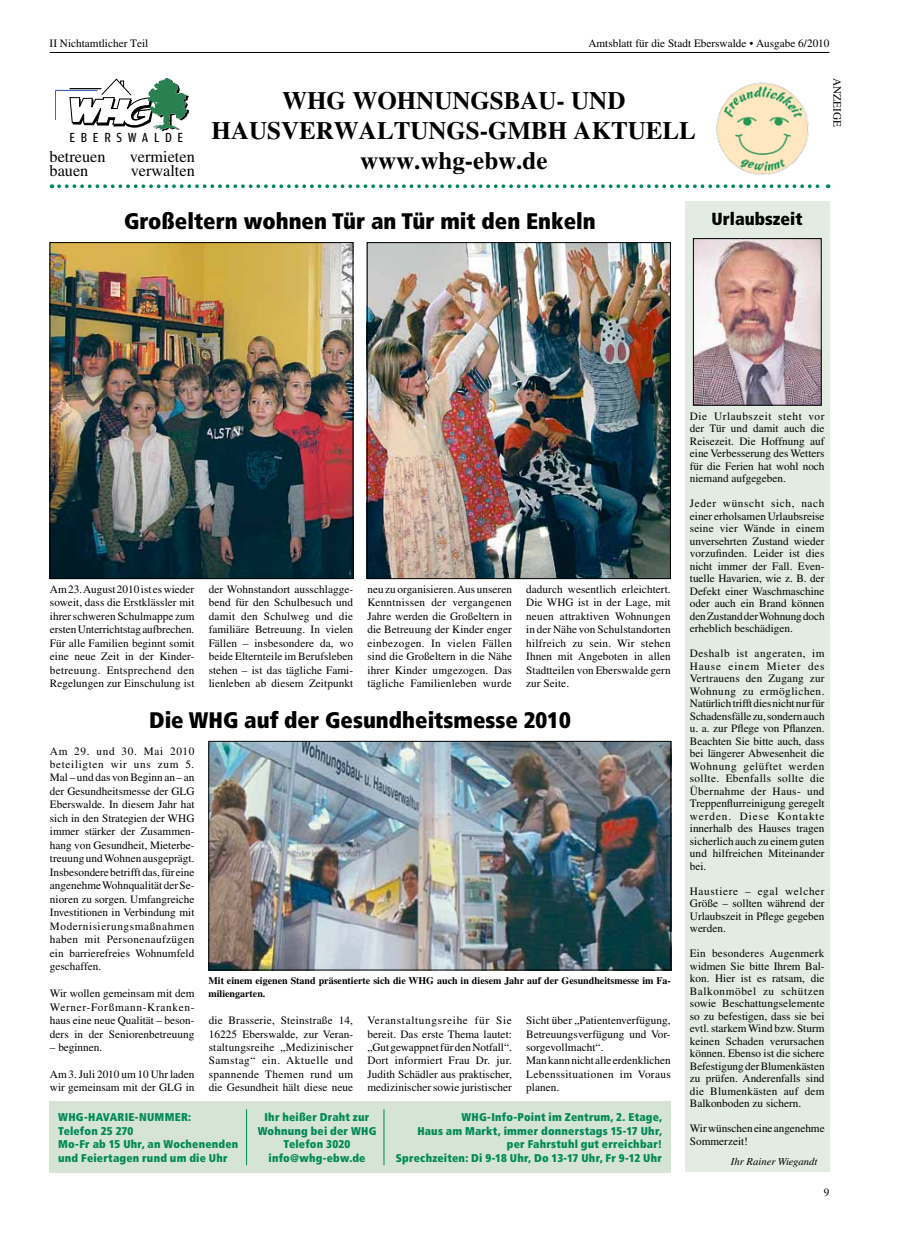
<style>
.page{position:relative;width:904px;height:1241px;background:#fff}
.page>*{position:absolute;margin:0;border:0;box-sizing:border-box;transform-origin:0 0}
.t1{font:700 25px/30px "Times LT Std";color:#000;text-align:center}
.t2{font:900 condensed 22.5px "Frutiger LT Std";color:#000}
.t3{font:900 condensed 17.5px "Frutiger LT Std";color:#000}
.t4{font:16.25px "Times LT Std";color:#000}
.t5{font:14px "Amplitude Cond";letter-spacing:.405em;color:#000}
.t6{font:11.25px/13.5px "Times LT Std";letter-spacing:.005em;color:#000;text-align:justify}
.t7{font:900 condensed 11.25px/13.5px "Frutiger LT Std";letter-spacing:.02em;color:#008956}
.t8{font:italic 10.62px "Times LT Std";color:#000}
.t9{font:700 10px/13.5px "Times LT Std";color:#000}
</style>
<div class="page">
<hr style="left:50px;top:52px;width:779px;height:1px;background:#000">
<svg style="left:59px;top:184px;width:769px;height:4px"></svg>
<div style="left:684px;top:201px;width:145px;height:970px;background:#e3ece2"></div>
<img style="left:695px;top:240px;width:124px;height:163px">
<div style="left:693px;top:238px;width:128px;height:167px;border:1px solid #000"></div>
<img style="left:716px;top:82px;width:93px;height:93px">
<div style="left:50px;top:1101px;width:620px;height:71px;background:#d5e4d4"></div>
<hr style="left:246px;top:1108px;width:1px;height:56px;background:#008956">
<hr style="left:383px;top:1108px;width:1px;height:56px;background:#008956">
<svg style="left:56px;top:78px;width:133px;height:54px"></svg>
<img style="left:52px;top:244px;width:299px;height:333px">
<div style="left:50px;top:242px;width:303px;height:337px;border:1px solid #000"></div>
<img style="left:369px;top:244px;width:299px;height:333px">
<div style="left:367px;top:242px;width:303px;height:337px;border:1px solid #000"></div>
<img style="left:210px;top:743px;width:459px;height:225px">
<div style="left:208px;top:741px;width:463px;height:229px;border:1px solid #000"></div>
<p class="t6" style="left:50px;top:37px;width:100px">II Nichtamtlicher Teil</p>
<p class="t6" style="left:588px;top:37px;width:243px">Amtsblatt für die Stadt Eberswalde • Ausgabe 6/2010</p>
<p class="t5" style="left:70px;top:130px;width:115px">EBERSWALDE</p>
<h3 class="t4" style="left:50px;top:147px;width:57px">betreuen</h3>
<h3 class="t4" style="left:130px;top:147px;width:66px">vermieten</h3>
<h3 class="t4" style="left:50px;top:161px;width:40px">bauen</h3>
<h3 class="t4" style="left:131px;top:161px;width:66px">verwalten</h3>
<h1 class="t1" style="left:212px;top:85px;width:486px">WHG WOHNUNGSBAU- UND<br>HAUSVERWALTUNGS-GMBH AKTUELL www.whg-ebw.de</h1>
<h2 class="t2" style="left:124px;top:207px;width:473px">Großeltern wohnen Tür an Tür mit den Enkeln</h2>
<h3 class="t3" style="left:711px;top:208px;width:92px">Urlaubszeit</h3>
<p class="t6" style="left:844px;top:78px;width:50px;rotate:90deg">ANZEIGE</p>
<p class="t6" style="left:50px;top:582px;width:146px">Am 23. August 2010 ist es wieder soweit, dass die Erstklässler mit ihrer schweren Schulmappe zum ersten Unterrichtstag aufbrechen.<br>Für alle Familien beginnt somit eine neue Zeit in der Kinder&shy;betreuung. Entsprechend den Regelungen zur Einschulung ist</p>
<p class="t6" style="left:209px;top:582px;width:146px">der Wohnstandort ausschlagge&shy;bend für den Schulbesuch und damit den Schulweg und die familiäre Betreuung. In vielen Fällen – insbesondere da, wo beide Elternteile im Berufsleben stehen – ist das tägliche Fami&shy;lienleben ab diesem Zeitpunkt</p>
<p class="t6" style="left:367px;top:582px;width:146px">neu zu organisieren. Aus unseren Kenntnissen der vergangenen Jahre werden die Großeltern in die Betreuung der Kinder enger einbezogen. In vielen Fällen sind die Großeltern in die Nähe ihrer Kinder umgezogen. Das tägliche Familienleben wurde</p>
<p class="t6" style="left:526px;top:582px;width:146px">dadurch wesentlich erleichtert.<br>Die WHG ist in der Lage, mit neuen attraktiven Wohnungen in der Nähe von Schulstandorten hilfreich zu sein. Wir stehen Ihnen mit Angeboten in allen Stadtteilen von Eberswalde gern zur Seite.</p>
<h2 class="t2" style="left:149px;top:706px;width:423px">Die WHG auf der Gesundheitsmesse 2010</h2>
<p class="t6" style="left:50px;top:743px;width:146px">Am 29. und 30. Mai 2010 beteiligten wir uns zum 5.<br>Mal – und das von Beginn an – an der Gesundheitsmesse der GLG Eberswalde. In diesem Jahr hat sich in den Strategien der WHG immer stärker der Zusammen&shy;hang von Gesundheit, Mieterbe&shy;treuung und Wohnen ausgeprägt.<br>Insbesondere betrifft das, für eine angenehme Wohnqualität der Se&shy;nioren zu sorgen. Umfangreiche Investitionen in Verbindung mit Modernisierungsmaßnahmen haben mit Personenaufzügen ein barrierefreies Wohnumfeld geschaffen.</p>
<p class="t6" style="left:50px;top:986px;width:146px">Wir wollen gemeinsam mit dem Werner-Forßmann-Kranken&shy;haus eine neue Qualität – beson&shy;ders in der Seniorenbetreuung</p>
<p class="t6" style="left:50px;top:1040px;width:54px">– beginnen.</p>
<p class="t6" style="left:50px;top:1067px;width:146px">Am 3. Juli 2010 um 10 Uhr laden wir gemeinsam mit der GLG in</p>
<p class="t9" style="left:208px;top:973px;width:463px">Mit einem eigenen Stand präsentierte sich die WHG auch in diesem Jahr auf der Gesundheitsmesse im Fa&shy;miliengarten.</p>
<p class="t6" style="left:209px;top:1013px;width:146px">die Brasserie, Steinstraße 14, 16225 Eberswalde, zur Veran&shy;staltungsreihe „Medizinischer Samstag“ ein. Aktuelle und spannende Themen rund um die Gesundheit hält diese neue</p>
<p class="t6" style="left:367px;top:1013px;width:146px">Veranstaltungsreihe für Sie bereit. Das erste Thema lautet: „Gut gewappnet für den Notfall“.<br>Dort informiert Frau Dr. jur.<br>Judith Schädler aus praktischer, medizinischer sowie juristischer</p>
<p class="t6" style="left:526px;top:1013px;width:146px;text-align:left">Sicht über „Patientenverfügung,<br>Betreuungsverfügung und Vor&shy;sorgevollmacht“.<br>Man kann nicht alle erdenklichen<br>Lebenssituationen im Voraus planen.</p>
<p class="t7" style="left:58px;top:1110px;width:181px">WHG-HAVARIE-NUMMER:<br>Telefon 25 270<br>Mo-Fr ab 15 Uhr, an Wochenenden und Feiertagen rund um die Uhr</p>
<p class="t7" style="left:258px;top:1110px;width:120px;text-align:center">Ihr heißer Draht zur<br>Wohnung bei der WHG<br>Telefon 3020 info@whg-ebw.de</p>
<p class="t7" style="left:396px;top:1110px;width:268px;text-align:right">WHG-Info-Point im Zentrum, 2. Etage,<br>Haus am Markt, immer donnerstags 15-17 Uhr,<br>per Fahrstuhl gut erreichbar!<br>Sprechzeiten: Di 9-18 Uhr, Do 13-17 Uhr, Fr 9-12 Uhr</p>
<p class="t6" style="left:690px;top:409px;width:136px;line-height:12.5px">Die Urlaubszeit steht vor der Tür und damit auch die Reisezeit. Die Hoffnung auf eine Verbesserung des Wetters für die Ferien hat wohl noch niemand aufgegeben.</p>
<p class="t6" style="left:690px;top:497px;width:136px;line-height:12.5px">Jeder wünscht sich, nach einer erholsamen Urlaubsreise seine vier Wände in einem unversehrten Zustand wieder vorzufinden. Leider ist dies nicht immer der Fall. Even&shy;tuelle Havarien, wie z. B. der Defekt einer Waschmaschine oder auch ein Brand können den Zustand der Wohnung doch erheblich beschädigen.</p>
<p class="t6" style="left:690px;top:647px;width:136px;line-height:12.5px">Deshalb ist angeraten, im Hause einem Mieter des Vertrauens den Zugang zur Wohnung zu ermöglichen.<br>Natürlich trifft dies nicht nur für Schadensfälle zu, sondern auch u. a. zur Pflege von Pflanzen.<br>Beachten Sie bitte auch, dass bei längerer Abwesenheit die Wohnung gelüftet werden sollte. Ebenfalls sollte die Übernahme der Haus- und Treppenflurreinigung geregelt werden. Diese Kontakte innerhalb des Hauses tragen sicherlich auch zu einem guten und hilfreichen Miteinander bei.</p>
<p class="t6" style="left:690px;top:884px;width:136px;line-height:12.5px">Haustiere – egal welcher Größe – sollten während der Urlaubszeit in Pflege gegeben werden.</p>
<p class="t6" style="left:690px;top:947px;width:136px;line-height:12.5px">Ein besonderes Augenmerk widmen Sie bitte Ihrem Bal&shy;kon. Hier ist es ratsam, die Balkonmöbel zu schützen sowie Beschattungselemente so zu befestigen, dass sie bei evtl. starkem Wind bzw. Sturm keinen Schaden verursachen können. Ebenso ist die sichere Befestigung der Blumenkästen zu prüfen. Anderenfalls sind die Blumenkästen auf dem Balkonboden zu sichern.</p>
<p class="t6" style="left:690px;top:1122px;width:136px;line-height:12.5px">Wir wünschen eine angenehme<br>Sommerzeit!</p>
<p class="t8" style="left:731px;top:1155px;width:88px">Ihr Rainer Wiegandt</p>
<p class="t6" style="left:824px;top:1184px;width:7px">9</p>
</div>
